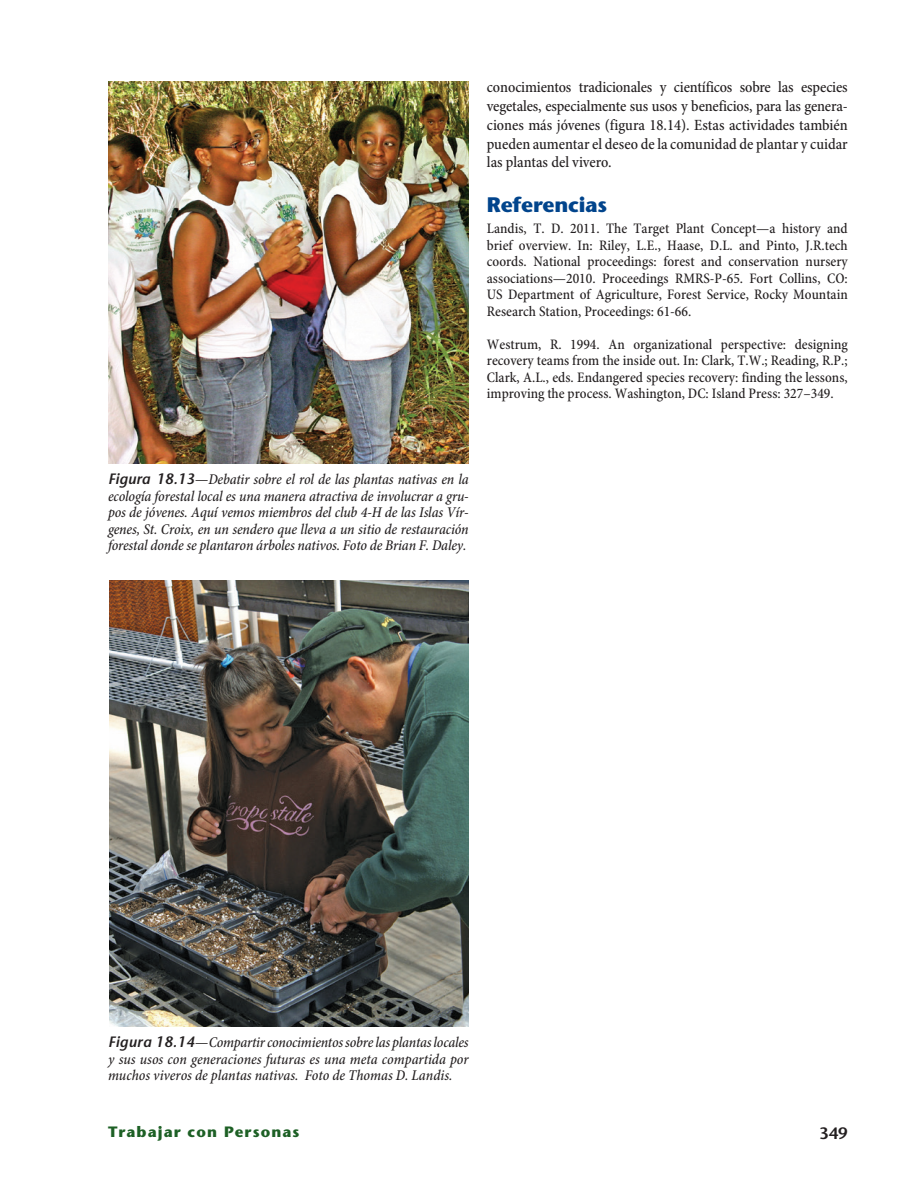
<style>
.page{position:relative;width:918px;height:1188px;background:#fff}
.page>*{position:absolute;margin:0;border:0;box-sizing:border-box;transform-origin:0 0}
.Headings_1{font:700 21px "Stone Sans Std";letter-spacing:-.01em;color:#01448c}
.t1{font:600 16.5px "Stone Sans Std";color:#231f20}
.Body_text_SP1{font:500 condensed 15.75px/18.8px "Minion Pro";color:#231f20;text-align:justify}
.Captions{font:italic 500 condensed 15px/16.5px "Minion Pro";letter-spacing:-.005em;color:#231f20;text-align:justify}
.t2{font:700 15px "Stone Sans Std";letter-spacing:.075em;color:#1d6025}
.References{font:500 condensed 14.7px/16.5px "Minion Pro";color:#231f20;text-align:justify}
.s1{font-family:"Stone Sans Std";font-weight:600;font-stretch:normal}
</style>
<div class="page">
<img style="left:108px;top:81px;width:361px;height:382px">
<img style="left:109px;top:580px;width:360px;height:447px">
<p class="Body_text_SP1" style="left:487px;top:79px;width:362px">conocimientos tradicionales y científicos sobre las especies vegetales, especialmente sus usos y beneficios, para las genera&shy;ciones más jóvenes (figura 18.14). Estas actividades también pueden aumentar el deseo de la comunidad de plantar y cuidar las plantas del vivero.</p>
<p class="Headings_1" style="left:487px;top:192px;width:122px">Referencias</p>
<p class="References" style="left:487px;top:221px;width:362px">Landis, T. D. 2011. The Target Plant Concept—a history and brief overview. In: Riley, L.E., Haase, D.L. and Pinto, J.R.tech coords. National proceedings: forest and conservation nursery associations—2010. Proceedings RMRS-P-65. Fort Collins, CO:<br>US Department of Agriculture, Forest Service, Rocky Mountain Research Station, Proceedings: 61-66.</p>
<p class="References" style="left:487px;top:336px;width:362px">Westrum, R. 1994. An organizational perspective: designing recovery teams from the inside out. In: Clark, T.W.; Reading, R.P.; Clark, A.L., eds. Endangered species recovery: finding the lessons, improving the process. Washington, DC: Island Press: 327–349.</p>
<p class="Captions" style="left:108px;top:472px;width:362px"><span class="s1">Figura 18.13</span>—Debatir sobre el rol de las plantas nativas en la ecología forestal local es una manera atractiva de involucrar a gru&shy;pos de jóvenes. Aquí vemos miembros del club 4-H de las Islas Vír&shy;genes, St. Croix, en un sendero que lleva a un sitio de restauración forestal donde se plantaron árboles nativos. Foto de Brian F. Daley.</p>
<p class="Captions" style="left:108px;top:1035px;width:362px"><span class="s1">Figura 18.14</span>—Compartir conocimientos sobre las plantas locales y sus usos con generaciones futuras es una meta compartida por muchos viveros de plantas nativas. Foto de Thomas D. Landis.</p>
<p class="t2" style="left:108px;top:1123px;width:193px">Trabajar con Personas</p>
<p class="t1" style="left:819px;top:1123px;width:30px">349</p>
</div>
